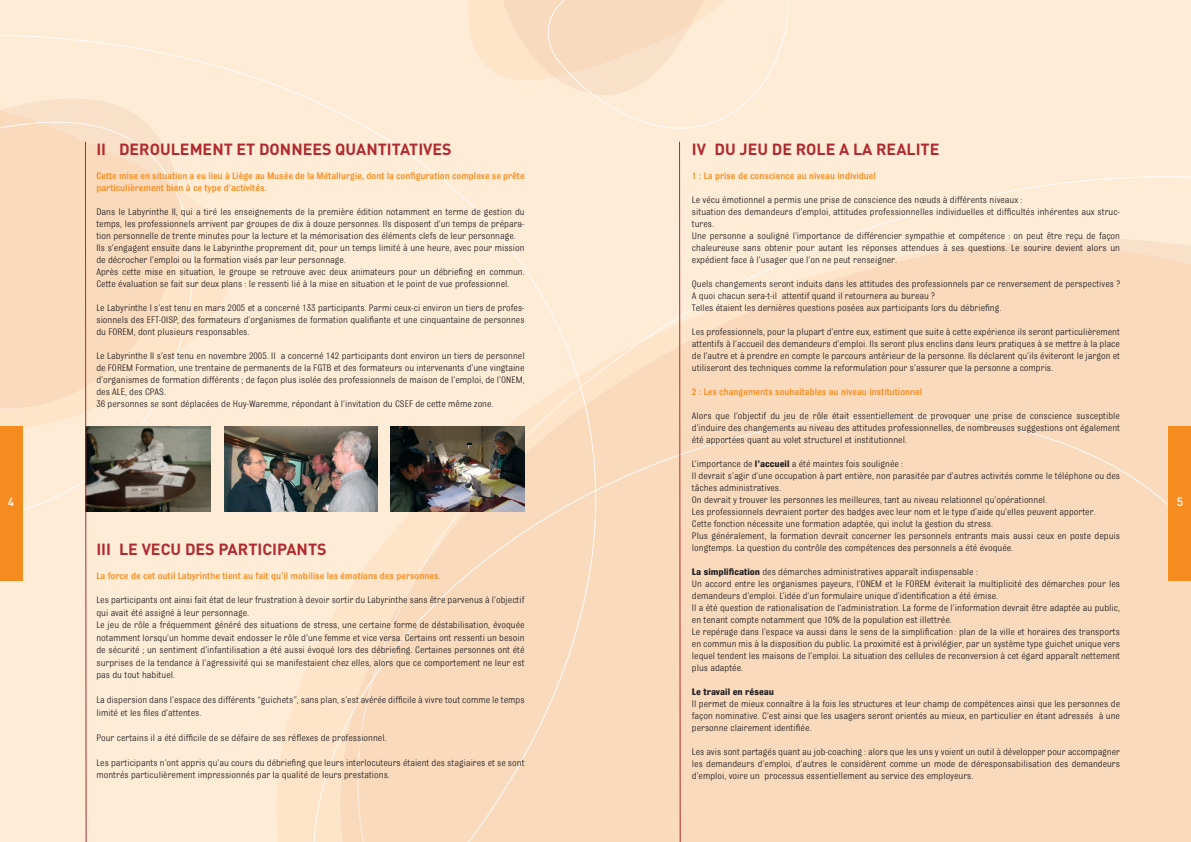
<style>
.page{position:relative;width:1191px;height:842px;background:#feecd7}
.page>*{position:absolute;margin:0;border:0;box-sizing:border-box;transform-origin:0 0}
.t1{font:700 16px "DIN";color:#b02a2f}
.t2{font:500 12px "DIN";color:#fff}
.t3{font:10px/12px "Bulldog";color:#231f20}
.t4{font:500 10px/12px "Bulldog";color:#f68b1f}
.t5{font:700 10px "Bulldog";color:#231f20}
.s1{font-weight:700}
</style>
<div class="page">
<div style="left:639px;top:176px;width:552px;height:69px;background:#feecd7"></div>
<svg style="left:276px;top:377px;width:77px;height:465px;background:#fde9d2"></svg>
<div style="left:340px;top:417px;width:851px;height:425px;background:#f9dabd"></div>
<svg style="left:969px;top:238px;width:222px;height:7px;background:#fbe5cf"></svg>
<svg style="left:353px;top:245px;width:838px;height:171px;background:#fadfc4"></svg>
<div style="left:352px;top:416px;width:839px;height:297px;background:#f9dabd"></div>
<svg style="left:314px;top:572px;width:106px;height:270px;background:#fbdfc4"></svg>
<div style="left:0;top:35px;width:578px;height:342px;background:#feecd7"></div>
<div style="left:468px;top:491px;width:128px;height:351px;background:#f9dabd"></div>
<svg style="left:577px;top:377px;width:19px;height:114px;background:#fadec2"></svg>
<svg style="left:193px;top:189px;width:40px;height:239px;background:#fde8d0"></svg>
<svg style="left:468px;top:0;width:320px;height:129px;background:#fce6cf"></svg>
<div style="left:1168px;top:426px;width:23px;height:155px;background:#f68b1f"></div>
<img style="left:193px;top:427px;width:18px;height:85px">
<img style="left:391px;top:427px;width:133px;height:85px">
<img style="left:225px;top:427px;width:152px;height:85px">
<svg style="left:0;top:98px;width:193px;height:744px;background:#f1d9c0"></svg>
<svg style="left:679px;top:141px;width:2px;height:701px"></svg>
<h1 class="t1" style="left:96px;top:139px;width:357px">II DEROULEMENT ET DONNEES QUANTITATIVES</h1>
<p class="t4" style="left:96px;top:170px;width:430px">Cette mise en situation a eu lieu à Liège au Musée de la Métallurgie, dont la configuration complexe se prête particulièrement bien à ce type d’activités.</p>
<p class="t3" style="left:96px;top:206px;width:430px">Dans le Labyrinthe II, qui a tiré les enseignements de la première édition notamment en terme de gestion du temps, les professionnels arrivent par groupes de dix à douze personnes. Ils disposent d’un temps de prépara&shy;tion personnelle de trente minutes pour la lecture et la mémorisation des éléments clefs de leur personnage.<br>Ils s’engagent ensuite dans le Labyrinthe proprement dit, pour un temps limité à une heure, avec pour mission de décrocher l’emploi ou la formation visés par leur personnage.<br>Après cette mise en situation, le groupe se retrouve avec deux animateurs pour un débriefing en commun.<br>Cette évaluation se fait sur deux plans : le ressenti lié à la mise en situation et le point de vue professionnel.</p>
<p class="t3" style="left:96px;top:302px;width:430px;text-align:justify">Le Labyrinthe I s’est tenu en mars 2005 et a concerné 133 participants. Parmi ceux-ci environ un tiers de profes&shy;sionnels des EFT-OISP, des formateurs d’organismes de formation qualifiante et une cinquantaine de personnes du FOREM, dont plusieurs responsables.</p>
<p class="t3" style="left:96px;top:350px;width:430px">Le Labyrinthe II s’est tenu en novembre 2005. Il a concerné 142 participants dont environ un tiers de personnel de FOREM Formation, une trentaine de permanents de la FGTB et des formateurs ou intervenants d’une vingtaine d’organismes de formation différents ; de façon plus isolée des professionnels de maison de l’emploi, de l’ONEM, des ALE, des CPAS.<br>36 personnes se sont déplacées de Huy-Waremme, répondant à l’invitation du CSEF de cette même zone.</p>
<h1 class="t1" style="left:692px;top:139px;width:249px">IV DU JEU DE ROLE A LA REALITE</h1>
<p class="t4" style="left:692px;top:170px;width:186px">1 : La prise de conscience au niveau individuel</p>
<p class="t3" style="left:692px;top:194px;width:430px">Le vécu émotionnel a permis une prise de conscience des nœuds à différents niveaux :<br>situation des demandeurs d’emploi, attitudes professionnelles individuelles et difficultés inhérentes aux struc&shy;tures.<br>Une personne a souligné l’importance de différencier sympathie et compétence : on peut être reçu de façon chaleureuse sans obtenir pour autant les réponses attendues à ses questions. Le sourire devient alors un expédient face à l’usager que l’on ne peut renseigner.</p>
<p class="t3" style="left:692px;top:278px;width:430px">Quels changements seront induits dans les attitudes des professionnels par ce renversement de perspectives ?<br>A quoi chacun sera-t-il attentif quand il retournera au bureau ?<br>Telles étaient les dernières questions posées aux participants lors du débriefing.</p>
<p class="t3" style="left:692px;top:326px;width:430px;text-align:justify">Les professionnels, pour la plupart d’entre eux, estiment que suite à cette expérience ils seront particulièrement attentifs à l’accueil des demandeurs d’emploi. Ils seront plus enclins dans leurs pratiques à se mettre à la place de l’autre et à prendre en compte le parcours antérieur de la personne. Ils déclarent qu’ils éviteront le jargon et utiliseront des techniques comme la reformulation pour s’assurer que la personne a compris.</p>
<p class="t4" style="left:692px;top:386px;width:232px">2 : Les changements souhaitables au niveau institutionnel</p>
<p class="t3" style="left:692px;top:410px;width:430px;text-align:justify">Alors que l’objectif du jeu de rôle était essentiellement de provoquer une prise de conscience susceptible d’induire des changements au niveau des attitudes professionnelles, de nombreuses suggestions ont également été apportées quant au volet structurel et institutionnel.</p>
<p class="t3" style="left:692px;top:458px;width:430px">L’importance de <span class="s1">l’accueil</span> a été maintes fois soulignée :<br>Il devrait s’agir d’une occupation à part entière, non parasitée par d’autres activités comme le téléphone ou des tâches administratives.<br>On devrait y trouver les personnes les meilleures, tant au niveau relationnel qu’opérationnel.<br>Les professionnels devraient porter des badges avec leur nom et le type d’aide qu’elles peuvent apporter.<br>Cette fonction nécessite une formation adaptée, qui inclut la gestion du stress.<br>Plus généralement, la formation devrait concerner les personnels entrants mais aussi ceux en poste depuis longtemps. La question du contrôle des compétences des personnels a été évoquée.</p>
<p class="t3" style="left:692px;top:566px;width:430px"><span class="s1">La simplification</span> des démarches administratives apparaît indispensable :<br>Un accord entre les organismes payeurs, l’ONEM et le FOREM éviterait la multiplicité des démarches pour les demandeurs d’emploi. L’idée d’un formulaire unique d’identification a été émise.<br>Il a été question de rationalisation de l’administration. La forme de l’information devrait être adaptée au public, en tenant compte notamment que 10% de la population est illettrée.<br>Le repérage dans l’espace va aussi dans le sens de la simplification : plan de la ville et horaires des transports en commun mis à la disposition du public. La proximité est à privilégier, par un système type guichet unique vers lequel tendent les maisons de l’emploi. La situation des cellules de reconversion à cet égard apparaît nettement plus adaptée.</p>
<p class="t5" style="left:692px;top:687px;width:84px">Le travail en réseau</p>
<p class="t3" style="left:692px;top:698px;width:430px;text-align:justify">Il permet de mieux connaître à la fois les structures et leur champ de compétences ainsi que les personnes de façon nominative. C’est ainsi que les usagers seront orientés au mieux, en particulier en étant adressés à une personne clairement identifiée.</p>
<p class="t3" style="left:692px;top:746px;width:430px;text-align:justify">Les avis sont partagés quant au job-coaching : alors que les uns y voient un outil à développer pour accompagner les demandeurs d’emploi, d’autres le considèrent comme un mode de déresponsabilisation des demandeurs d’emploi, voire un processus essentiellement au service des employeurs.</p>
<p class="t2" style="left:8px;top:494px;width:8px">4</p>
<p class="t2" style="left:1176px;top:494px;width:8px">5</p>
<h1 class="t1" style="left:96px;top:539px;width:232px">III LE VECU DES PARTICIPANTS</h1>
<p class="t4" style="left:96px;top:569px;width:346px">La force de cet outil Labyrinthe tient au fait qu’il mobilise les émotions des personnes.</p>
<p class="t3" style="left:96px;top:594px;width:430px;line-height:12.5px">Les participants ont ainsi fait état de leur frustration à devoir sortir du Labyrinthe sans être parvenus à l’objectif qui avait été assigné à leur personnage.<br>Le jeu de rôle a fréquemment généré des situations de stress, une certaine forme de déstabilisation, évoquée notamment lorsqu’un homme devait endosser le rôle d’une femme et vice versa. Certains ont ressenti un besoin de sécurité ; un sentiment d’infantilisation a été aussi évoqué lors des débriefing. Certaines personnes ont été surprises de la tendance à l’agressivité qui se manifestaient chez elles, alors que ce comportement ne leur est pas du tout habituel.</p>
<p class="t3" style="left:96px;top:694px;width:430px;line-height:12.5px">La dispersion dans l’espace des différents “guichets”, sans plan, s’est avérée difficile à vivre tout comme le temps limité et les files d’attentes.</p>
<p class="t3" style="left:96px;top:731px;width:292px">Pour certains il a été difficile de se défaire de ses réflexes de professionnel.</p>
<p class="t3" style="left:96px;top:756px;width:430px;line-height:12.5px">Les participants n’ont appris qu’au cours du débriefing que leurs interlocuteurs étaient des stagiaires et se sont montrés particulièrement impressionnés par la qualité de leurs prestations.</p>
</div>
